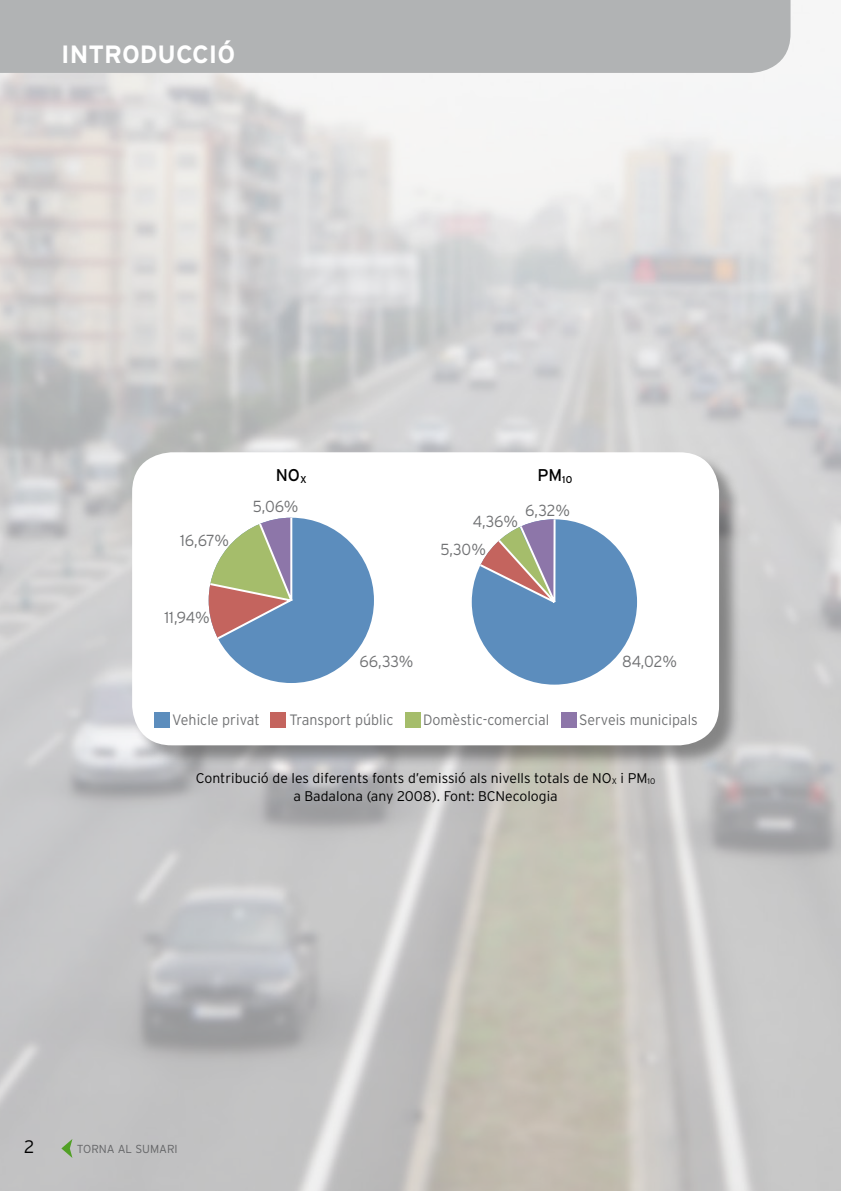
<style>
.page{position:relative;width:841px;height:1191px;background:#fff}
.page>*{position:absolute;margin:0;border:0;box-sizing:border-box;transform-origin:0 0}
.t1{font:700 25px "Interstate";color:#fff}
.t2{font:300 18px "Interstate";color:#000}
.t3{font:17px "Interstate";color:#000}
.t4{font:300 16px/28px "Interstate";letter-spacing:-.015em;color:#707173;scale:.95 1}
.t5{font:300 15px "Interstate";color:#707173;scale:.95 1}
.t6{font:300 14px/18px "Interstate";color:#000;text-align:center}
.t7{font:300 11.6px "Interstate";color:#646567}
</style>
<div class="page">
<svg style="left:61px;top:1139px;width:11px;height:19px"></svg>
<div style="left:0;top:0;width:790px;height:73px;background:#b1b3b4"></div>
<div style="left:132px;top:452px;width:609px;height:315px;background:#000;opacity:.35"></div>
<div style="left:132px;top:452px;width:587px;height:293px;background:#fff;border-radius:40px"></div>
<div style="left:209px;top:518px;width:165px;height:165px;background:#5c8dbd;border-radius:50%"></div>
<svg style="left:209px;top:518px;width:84px;height:138px"></svg>
<div style="left:472px;top:519px;width:165px;height:165px;background:#5c8dbd;border-radius:50%"></div>
<svg style="left:472px;top:519px;width:91px;height:92px"></svg>
<div style="left:154px;top:712px;width:16px;height:16px;background:#5c8dbd"></div>
<div style="left:271px;top:712px;width:15px;height:16px;background:#c4645e"></div>
<div style="left:405px;top:712px;width:16px;height:16px;background:#a5bd6b"></div>
<div style="left:561px;top:712px;width:16px;height:16px;background:#8d76a9"></div>
<h1 class="t1" style="left:61px;top:40px;width:176px">INTRODUCCIÓ</h1>
<p class="t4" style="left:180px;top:526px;width:53px">16,67%</p>
<p class="t4" style="left:164px;top:603px;width:49px">11,94%</p>
<p class="t3" style="left:276px;top:465px;width:32px">NO<sub>X</sub></p>
<p class="t3" style="left:537px;top:465px;width:36px">PM<sub>10</sub></p>
<p class="t4" style="left:253px;top:492px;width:50px">5,06%</p>
<p class="t4" style="left:525px;top:496px;width:49px">6,32%</p>
<p class="t4" style="left:440px;top:507px;width:83px;text-indent:32px">4,36%<br>5,30%</p>
<p class="t4" style="left:360px;top:647px;width:58px">66,33%</p>
<p class="t4" style="left:622px;top:647px;width:59px">84,02%</p>
<p class="t5" style="left:172px;top:711px;width:93px">Vehicle privat</p>
<p class="t5" style="left:289px;top:711px;width:111px">Transport públic</p>
<p class="t5" style="left:423px;top:711px;width:134px">Domèstic-comercial</p>
<p class="t5" style="left:579px;top:711px;width:127px">Serveis municipals</p>
<p class="t6" style="left:196px;top:768px;width:461px">Contribució de les diferents fonts d’emissió als nivells totals de NO<sub>X</sub> i PM<sub>10 </sub>a Badalona (any 2008). Font: BCNecologia</p>
<p class="t2" style="left:24px;top:1136px;width:12px">2</p>
<p class="t7" style="left:77px;top:1142px;width:103px">TORNA AL SUMARI</p>
</div>
